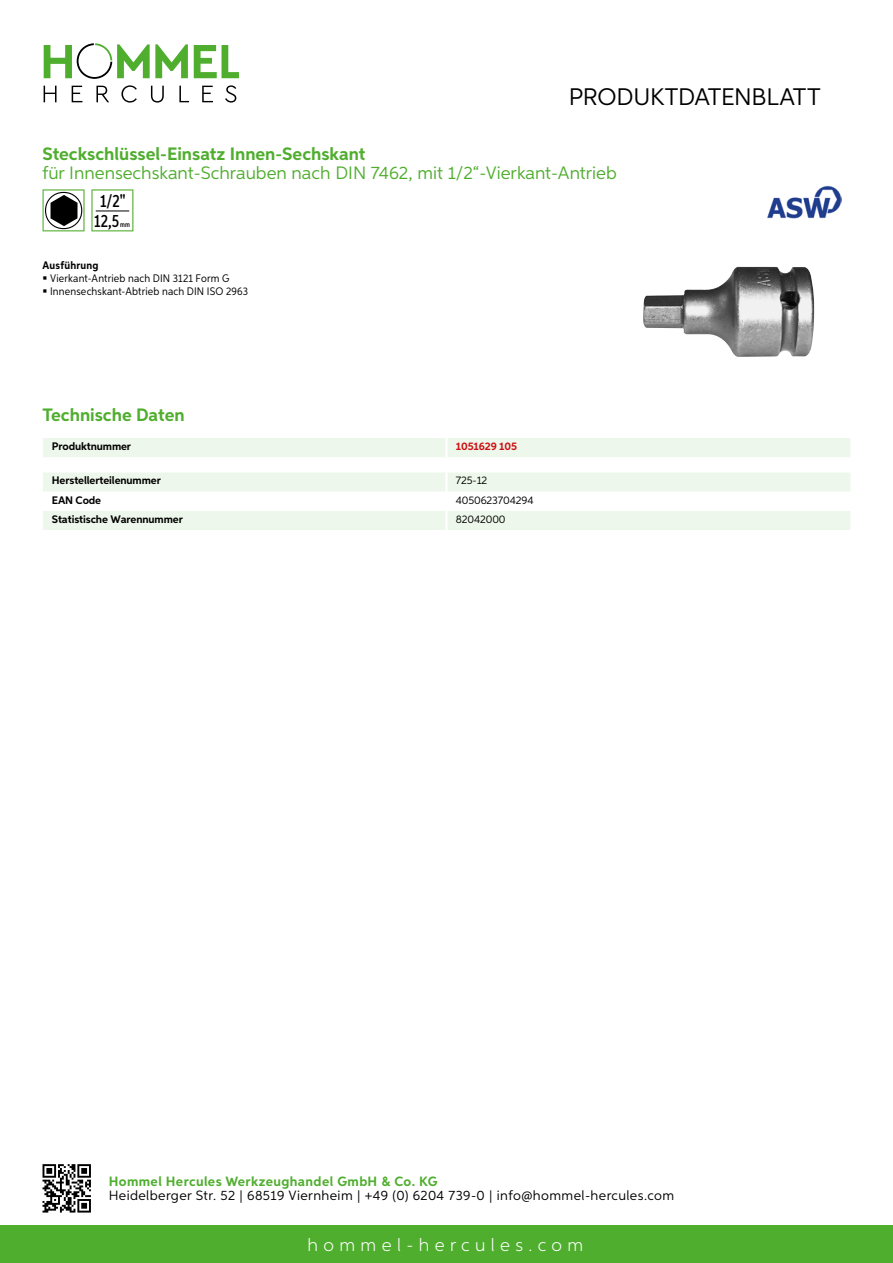
<style>
.page{position:relative;width:893px;height:1263px;background:#fff}
.page>*{position:absolute;margin:0;border:0;box-sizing:border-box;transform-origin:0 0}
.t1{font:24px "Aspira";letter-spacing:-.01em;color:#000}
.t2{font:18px "Aspira";color:#50ae2f}
.t3{font:700 18px "Aspira";color:#50ae2f}
.t4{font:300 18px "Aspira";letter-spacing:.3em;color:#fff}
.t5{font:500 17.85px/20.4px "Aspira XX Nar";color:#000;text-align:center}
.t6{font:13.5px "Aspira";letter-spacing:.03em;color:#000}
.t7{font:700 13.5px "Aspira";letter-spacing:.03em;color:#50ae2f}
.t8{font:10.95px/12.8px "Aspira Nar";letter-spacing:.015em;color:#000}
.t9{font:700 10.95px "Aspira";letter-spacing:-.01em;color:#000}
.t10{font:10.95px "Aspira";letter-spacing:-.01em;color:#000}
.t11{font:700 10.95px "Aspira";letter-spacing:-.01em;color:#cd1013}
.t12{font:700 10.95px "Aspira Nar";letter-spacing:.02em;color:#000}
.t13{font:500 7.35px "Aspira XX Nar";color:#000}
</style>
<div class="page">
<div style="left:0;top:1226px;width:893px;height:37px;background:#50ae2f"></div>
<svg style="left:43px;top:1164px;width:48px;height:48px"></svg>
<svg style="left:194px;top:45px;width:45px;height:33px"></svg>
<svg style="left:44px;top:43px;width:144px;height:36px"></svg>
<svg style="left:44px;top:86px;width:13px;height:16px"></svg>
<svg style="left:72px;top:86px;width:10px;height:16px"></svg>
<svg style="left:96px;top:86px;width:13px;height:16px"></svg>
<svg style="left:121px;top:85px;width:16px;height:18px"></svg>
<svg style="left:151px;top:86px;width:13px;height:17px"></svg>
<svg style="left:179px;top:86px;width:10px;height:16px"></svg>
<svg style="left:202px;top:86px;width:11px;height:16px"></svg>
<svg style="left:225px;top:85px;width:11px;height:18px"></svg>
<div style="left:43px;top:438px;width:807px;height:19px;background:#eef7eb"></div>
<hr style="left:445px;top:438px;width:3px;height:19px;background:#fff">
<svg style="left:43px;top:473px;width:807px;height:57px"></svg>
<hr style="left:445px;top:511px;width:3px;height:19px;background:#fff">
<svg style="left:43px;top:189px;width:42px;height:42px"></svg>
<svg style="left:91px;top:189px;width:42px;height:42px"></svg>
<hr style="left:96px;top:211px;width:33px;height:1px;background:#000">
<img style="left:643px;top:267px;width:171px;height:90px">
<img style="left:767px;top:185px;width:75px;height:34px">
<h1 class="t1" style="left:569px;top:82px;width:253px">Produktdatenblatt</h1>
<h2 class="t3" style="left:43px;top:142px;width:325px">Steckschlüssel-Einsatz Innen-Sechskant</h2>
<h2 class="t2" style="left:43px;top:162px;width:576px">für Innensechskant-Schrauben nach DIN 7462, mit 1/2“-Vierkant-Antrieb</h2>
<h3 class="t5" style="left:94px;top:191px;width:33px">1/2"<br>12,5</h3>
<p class="t13" style="left:120px;top:220px;width:11px">mm</p>
<p class="t12" style="left:43px;top:259px;width:58px">Ausführung</p>
<p class="t8" style="left:50px;top:272px;width:199px">Vierkant-Antrieb nach DIN 3121 Form G<br>Innensechskant-Abtrieb nach DIN ISO 2963</p>
<h2 class="t3" style="left:43px;top:404px;width:144px">Technische Daten</h2>
<p class="t9" style="left:52px;top:439px;width:81px">Produktnummer</p>
<p class="t11" style="left:456px;top:439px;width:63px">1051629 105</p>
<p class="t9" style="left:52px;top:474px;width:111px">Herstellerteilenummer</p>
<p class="t10" style="left:456px;top:474px;width:33px">725-12</p>
<p class="t9" style="left:52px;top:493px;width:51px">EAN Code</p>
<p class="t10" style="left:456px;top:493px;width:79px">4050623704294</p>
<p class="t9" style="left:52px;top:512px;width:132px">Statistische Warennummer</p>
<p class="t10" style="left:456px;top:512px;width:51px">82042000</p>
<p class="t7" style="left:109px;top:1172px;width:330px">Hommel Hercules Werkzeughandel GmbH &amp; Co. KG</p>
<p class="t6" style="left:109px;top:1187px;width:567px">Heidelberger Str. 52 | 68519 Viernheim | +49 (0) 6204 739-0 | info@hommel-hercules.com</p>
<h2 class="t4" style="left:307px;top:1234px;width:277px">hommel-hercules.com</h2>
</div>
